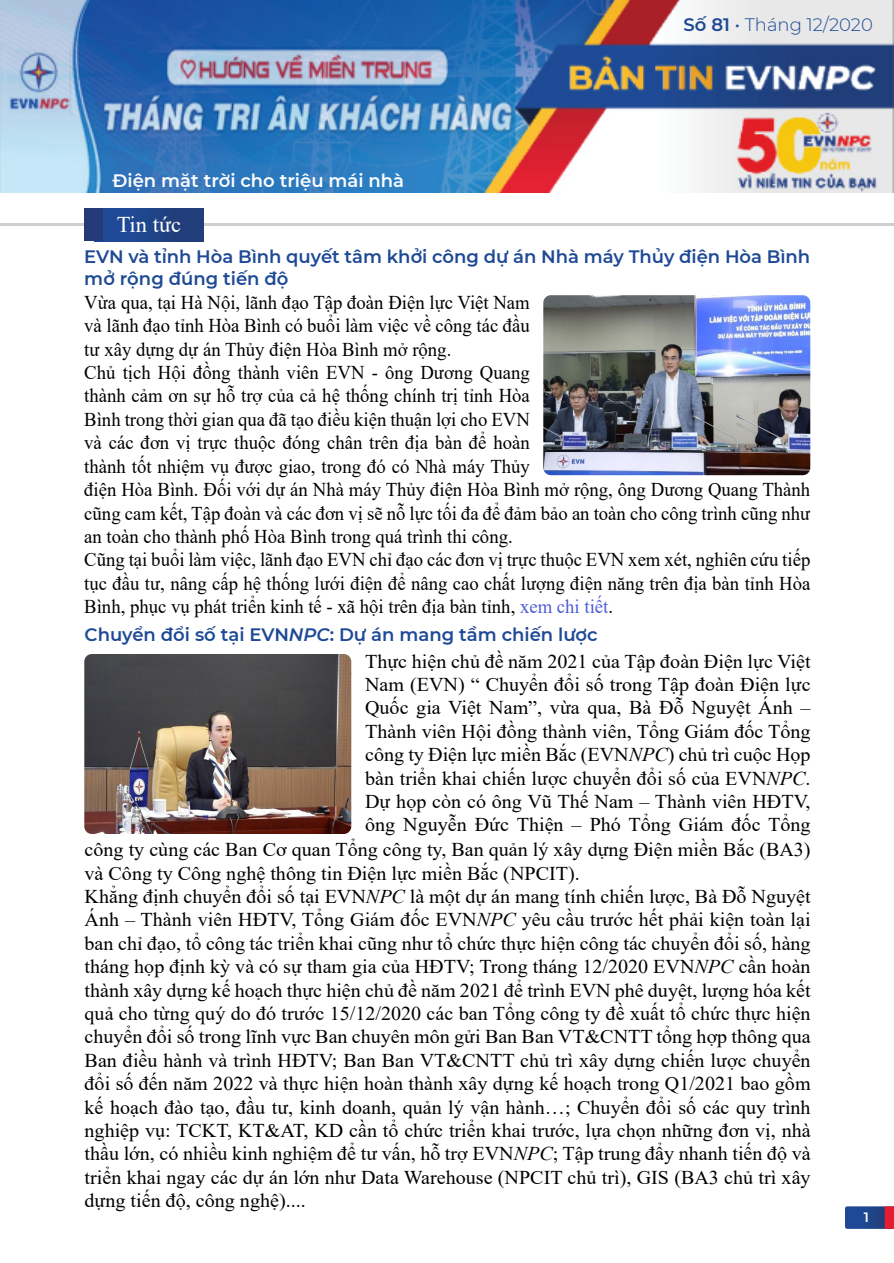
<style>
.page{position:relative;width:894px;height:1263px;background:#fff}
.page>*{position:absolute;margin:0;border:0;box-sizing:border-box;transform-origin:0 0}
.t1{font:22.5px "Times New Roman";color:#fff}
.t2{font:19.5px "Times New Roman";color:#000}
.t3{font:19.5px/23.4px "Times New Roman";color:#000;scale:.96 1}
.t4{font:600 18px/21.6px "Montserrat";color:#1e4995}
.t5{font:600 18px "Montserrat";color:#fdfdfe}
.t6{font:300 18px "Montserrat";color:#1e4995}
.t7{font:600 13.5px "Montserrat";color:#fff}
.s1{font-weight:600}
.s2{font-weight:400}
.s3{color:#4f5cd6}
.s4{font-style:italic}
</style>
<div class="page">
<svg style="left:845px;top:1206px;width:49px;height:23px"></svg>
<img style="left:0;top:0;width:894px;height:192px">
<hr style="left:1px;top:224px;width:893px;height:2px;background:#cfcfcf">
<div style="left:95px;top:208px;width:108px;height:34px;background:linear-gradient(to right,#1e4d9e,#213c75)"></div>
<div style="left:84px;top:208px;width:19px;height:34px;background:#243b78"></div>
<img style="left:543px;top:295px;width:267px;height:180px">
<img style="left:84px;top:654px;width:267px;height:180px">
<p class="t5" style="left:112px;top:168px;width:293px">Điện mặt trời cho triệu mái nhà</p>
<p class="t1" style="left:117px;top:208px;width:66px">Tin tức</p>
<p class="t6" style="left:684px;top:12px;width:191px"><span class="s1">Số 81</span> <span class="s2">•</span> Tháng 12/2020</p>
<p class="t4" style="left:84px;top:245px;width:728px">EVN và tỉnh Hòa Bình quyết tâm khởi công dự án Nhà máy Thủy điện Hòa Bình mở rộng đúng tiến độ</p>
<p class="t3" style="left:84px;top:290px;width:758px">Vừa qua, tại Hà Nội, lãnh đạo Tập đoàn Điện lực Việt Nam<br>và lãnh đạo tỉnh Hòa Bình có buổi làm việc về công tác đầu<br>tư xây dựng dự án Thủy điện Hòa Bình mở rộng.<br>Chủ tịch Hội đồng thành viên EVN - ông Dương Quang<br>thành cảm ơn sự hỗ trợ của cả hệ thống chính trị tỉnh Hòa<br>Bình trong thời gian qua đã tạo điều kiện thuận lợi cho EVN<br>và các đơn vị trực thuộc đóng chân trên địa bàn để hoàn<br>thành tốt nhiệm vụ được giao, trong đó có Nhà máy Thủy<br>điện Hòa Bình. Đối với dự án Nhà máy Thủy điện Hòa Bình mở rộng, ông Dương Quang Thành cũng cam kết, Tập đoàn và các đơn vị sẽ nỗ lực tối đa để đảm bảo an toàn cho công trình cũng như an toàn cho thành phố Hòa Bình trong quá trình thi công.<br>Cũng tại buổi làm việc, lãnh đạo EVN chỉ đạo các đơn vị trực thuộc EVN xem xét, nghiên cứu tiếp tục đầu tư, nâng cấp hệ thống lưới điện để nâng cao chất lượng điện năng trên địa bàn tỉnh Hòa Bình, phục vụ phát triển kinh tế - xã hội trên địa bàn tỉnh, <span class="s3">xem chi tiết</span>.</p>
<p class="t4" style="left:85px;top:623px;width:514px">Chuyển đổi số tại EVN<span class="s4">NPC</span>: Dự án mang tầm chiến lược</p>
<p class="t2" style="left:365px;top:647px;width:447px">Thực hiện chủ đề năm 2021 của Tập đoàn Điện lực Việt</p>
<p class="t2" style="left:365px;top:671px;width:447px">Nam (EVN) “ Chuyển đổi số trong Tập đoàn Điện lực</p>
<p class="t2" style="left:365px;top:694px;width:447px">Quốc gia Việt Nam”, vừa qua, Bà Đỗ Nguyệt Ánh –</p>
<p class="t2" style="left:365px;top:717px;width:447px">Thành viên Hội đồng thành viên, Tổng Giám đốc Tổng</p>
<p class="t2" style="left:365px;top:741px;width:447px">công ty Điện lực miền Bắc (EVN<span class="s4">NPC</span>) chủ trì cuộc Họp</p>
<p class="t2" style="left:365px;top:764px;width:447px">bàn triển khai chiến lược chuyển đổi số của EVN<span class="s4">NPC</span>.</p>
<p class="t2" style="left:365px;top:788px;width:447px">Dự họp còn có ông Vũ Thế Nam – Thành viên HĐTV,</p>
<p class="t2" style="left:365px;top:811px;width:447px">ông Nguyễn Đức Thiện – Phó Tổng Giám đốc Tổng</p>
<p class="t2" style="left:85px;top:836px;width:728px">công ty cùng các Ban Cơ quan Tổng công ty, Ban quản lý xây dựng Điện miền Bắc (BA3)</p>
<p class="t2" style="left:85px;top:859px;width:497px">và Công ty Công nghệ thông tin Điện lực miền Bắc (NPCIT).</p>
<p class="t2" style="left:85px;top:883px;width:728px">Khẳng định chuyển đổi số tại EVN<span class="s4">NPC</span> là một dự án mang tính chiến lược, Bà Đỗ Nguyệt</p>
<p class="t2" style="left:85px;top:906px;width:728px">Ánh – Thành viên HĐTV, Tổng Giám đốc EVN<span class="s4">NPC</span> yêu cầu trước hết phải kiện toàn lại</p>
<p class="t2" style="left:85px;top:929px;width:728px">ban chỉ đạo, tổ công tác triển khai cũng như tổ chức thực hiện công tác chuyển đổi số, hàng</p>
<p class="t2" style="left:85px;top:953px;width:728px">tháng họp định kỳ và có sự tham gia của HĐTV; Trong tháng 12/2020 EVN<span class="s4">NPC</span> cần hoàn</p>
<p class="t2" style="left:85px;top:976px;width:728px">thành xây dựng kế hoạch thực hiện chủ đề năm 2021 để trình EVN phê duyệt, lượng hóa kết</p>
<p class="t2" style="left:85px;top:1000px;width:728px">quả cho từng quý do đó trước 15/12/2020 các ban Tổng công ty đề xuất tổ chức thực hiện</p>
<p class="t2" style="left:85px;top:1023px;width:728px">chuyển đổi số trong lĩnh vực Ban chuyên môn gửi Ban Ban VT&amp;CNTT tổng hợp thông qua</p>
<p class="t2" style="left:85px;top:1046px;width:728px">Ban điều hành và trình HĐTV; Ban Ban VT&amp;CNTT chủ trì xây dựng chiến lược chuyển</p>
<p class="t2" style="left:85px;top:1070px;width:728px">đổi số đến năm 2022 và thực hiện hoàn thành xây dựng kế hoạch trong Q1/2021 bao gồm</p>
<p class="t2" style="left:85px;top:1093px;width:728px">kế hoạch đào tạo, đầu tư, kinh doanh, quản lý vận hành…; Chuyển đổi số các quy trình</p>
<p class="t2" style="left:85px;top:1117px;width:728px">nghiệp vụ: TCKT, KT&amp;AT, KD cần tổ chức triển khai trước, lựa chọn những đơn vị, nhà</p>
<p class="t2" style="left:85px;top:1140px;width:728px">thầu lớn, có nhiều kinh nghiệm để tư vấn, hỗ trợ EVN<span class="s4">NPC</span>; Tập trung đẩy nhanh tiến độ và</p>
<p class="t2" style="left:85px;top:1163px;width:728px">triển khai ngay các dự án lớn như Data Warehouse (NPCIT chủ trì), GIS (BA3 chủ trì xây</p>
<p class="t2" style="left:85px;top:1187px;width:223px">dựng tiến độ, công nghệ)....</p>
<p class="t7" style="left:864px;top:1208px;width:7px">1</p>
</div>
